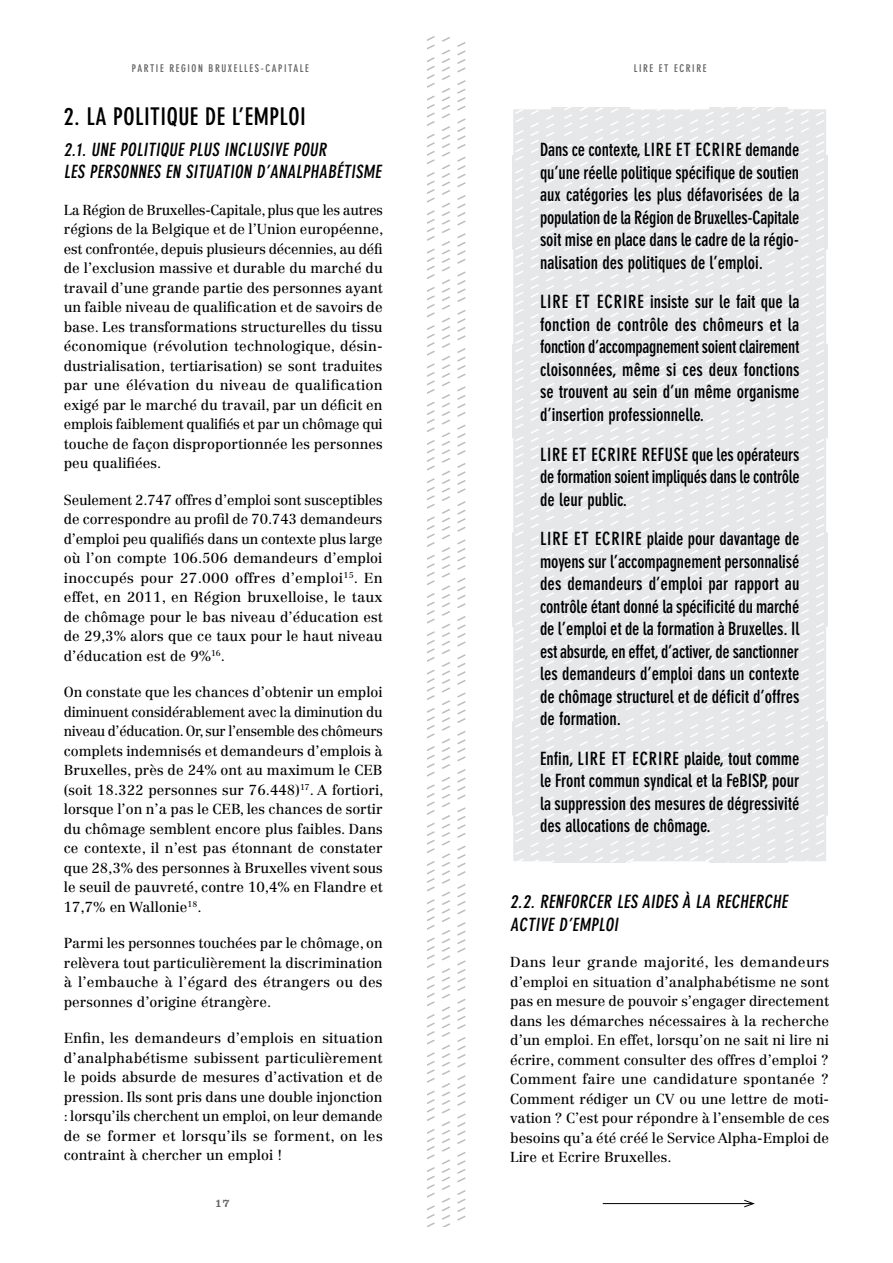
<style>
.page{position:relative;width:893px;height:1263px;background:#fff}
.page>*{position:absolute;margin:0;border:0;box-sizing:border-box;transform-origin:0 0}
.t1{font:700 condensed 24px "DIN Neuzeit Grotesk Std";letter-spacing:.02em;color:#000}
.t2{font:700 condensed 18px/22.5px "DIN Neuzeit Grotesk Std";color:#000;text-align:justify}
.t3{font:700 condensed 18px/22.5px "DIN Neuzeit Grotesk Std";letter-spacing:.13em;color:#000}
.t4{font:14.25px/19.5px "Centennial LT Std";color:#000;text-align:justify}
.t5{font:12px "Clarendon LT Std";color:#636467}
.t6{font:700 condensed 10.5px "DIN Neuzeit Grotesk Std";letter-spacing:.15em;color:#636467}
</style>
<div class="page">
<svg style="left:427px;top:36px;width:39px;height:1191px"></svg>
<hr style="left:603px;top:1203px;width:150px;height:1px;background:#000">
<svg style="left:743px;top:1199px;width:12px;height:9px"></svg>
<svg style="left:512px;top:107px;width:316px;height:756px;background:#e8e9ea"></svg>
<p class="t6" style="left:132px;top:62px;width:178px">Partie Region Bruxelles-Capitale</p>
<h1 class="t1" style="left:64px;top:102px;width:244px">2. La politique de l’Emploi</h1>
<p class="t2" style="left:64px;top:138px;width:322px">2.1. Une politique plus inclusive pour<br>les personnes en situation d’analphabétisme</p>
<p class="t4" style="left:64px;top:200px;width:321px">La Région de Bruxelles-Capitale, plus que les autres régions de la Belgique et de l’Union européenne, est confrontée, depuis plusieurs décennies, au défi de l’exclusion massive et durable du marché du travail d’une grande partie des personnes ayant un faible niveau de qualification et de savoirs de base. Les transformations structurelles du tissu économique (révolution technologique, désin&shy;dustrialisation, tertiarisation) se sont traduites par une élévation du niveau de qualification exigé par le marché du travail, par un déficit en emplois faiblement qualifiés et par un chômage qui touche de façon disproportionnée les personnes peu qualifiées.</p>
<p class="t4" style="left:64px;top:490px;width:321px">Seulement 2.747 offres d’emploi sont susceptibles de correspondre au profil de 70.743 demandeurs d’emploi peu qualifiés dans un contexte plus large où l’on compte 106.506 demandeurs d’emploi inoccupés pour 27.000 offres d’emploi<sup>15</sup>. En effet, en 2011, en Région bruxelloise, le taux de chômage pour le bas niveau d’éducation est de 29,3% alors que ce taux pour le haut niveau d’éducation est de 9%<sup>16</sup>.</p>
<p class="t4" style="left:64px;top:682px;width:321px">On constate que les chances d’obtenir un emploi diminuent considérablement avec la diminution du niveau d’éducation. Or, sur l’ensemble des chômeurs complets indemnisés et demandeurs d’emplois à Bruxelles, près de 24% ont au maximum le CEB (soit 18.322 personnes sur 76.448)<sup>17</sup>. A fortiori, lorsque l’on n’a pas le CEB, les chances de sortir du chômage semblent encore plus faibles. Dans ce contexte, il n’est pas étonnant de constater que 28,3% des personnes à Bruxelles vivent sous le seuil de pauvreté, contre 10,4% en Flandre et 17,7% en Wallonie<sup>18</sup>.</p>
<p class="t4" style="left:64px;top:933px;width:320px">Parmi les personnes touchées par le chômage, on relèvera tout particulièrement la discrimination à l’embauche à l’égard des étrangers ou des personnes d’origine étrangère.</p>
<p class="t4" style="left:64px;top:1028px;width:321px">Enfin, les demandeurs d’emplois en situation d’analphabétisme subissent particulièrement le poids absurde de mesures d’activation et de pression. Ils sont pris dans une double injonction : lorsqu’ils cherchent un emploi, on leur demande de se former et lorsqu’ils se forment, on les contraint à chercher un emploi !</p>
<p class="t5" style="left:215px;top:1196px;width:17px">17</p>
<p class="t6" style="left:634px;top:62px;width:74px">Lire et Ec rire</p>
<p class="t2" style="left:540px;top:139px;width:112px">Dans ce contexte, LIRE</p>
<p class="t2" style="left:676px;top:139px;width:44px">ET ECRIRE</p>
<p class="t2" style="left:540px;top:139px;width:261px;text-indent:205px">demande qu’une réelle politique spécifique de soutien aux catégories les plus défavorisées de la population de la Région de Bruxelles-Capitale soit mise en place dans le cadre de la régio&shy;nalisation des politiques de l’emploi.</p>
<p class="t2" style="left:540px;top:291px;width:261px">Lire et Ec rire insiste sur le fait que la fonction de contrôle des chômeurs et la fonction d’accompagnement soient clairement cloisonnées, même si ces deux fonctions se trouvent au sein d’un même organisme d’insertion professionnelle.</p>
<p class="t2" style="left:540px;top:443px;width:261px">Lire et Ec rire refuse que les opérateurs de formation soient impliqués dans le contrôle de leur public.</p>
<p class="t2" style="left:540px;top:528px;width:8px">LIRE</p>
<p class="t2" style="left:574px;top:528px;width:46px">ET ECRIRE</p>
<p class="t2" style="left:540px;top:528px;width:261px;text-indent:107px">plaide pour davantage de moyens sur l’accompagnement personnalisé des demandeurs d’emploi par rapport au contrôle étant donné la spécificité du marché de l’emploi et de la formation à Bruxelles. Il est absurde, en effet, d’activer, de sanctionner les demandeurs d’emploi dans un contexte de chômage structurel et de déficit d’offres de formation.</p>
<p class="t2" style="left:540px;top:747px;width:45px">Enfin, LIRE</p>
<p class="t2" style="left:612px;top:747px;width:46px">ET ECRIRE</p>
<p class="t2" style="left:540px;top:747px;width:261px;text-indent:144px">plaide, tout comme le Front commun syndical et la FeBISP, pour la suppression des mesures de dégressivité des allocations de chômage.</p>
<p class="t3" style="left:510px;top:891px;width:282px">2.2. Renforcer les aides à la recherche active d’emploi</p>
<p class="t4" style="left:510px;top:952px;width:320px">Dans leur grande majorité, les demandeurs d’emploi en situation d’analphabétisme ne sont pas en mesure de pouvoir s’engager directement dans les démarches nécessaires à la recherche d’un emploi. En effet, lorsqu’on ne sait ni lire ni écrire, comment consulter des offres d’emploi ?<br>Comment faire une candidature spontanée ?<br>Comment rédiger un CV ou une lettre de moti&shy;vation ? C’est pour répondre à l’ensemble de ces besoins qu’a été créé le Service Alpha-Emploi de Lire et Ecrire Bruxelles.</p>
</div>
